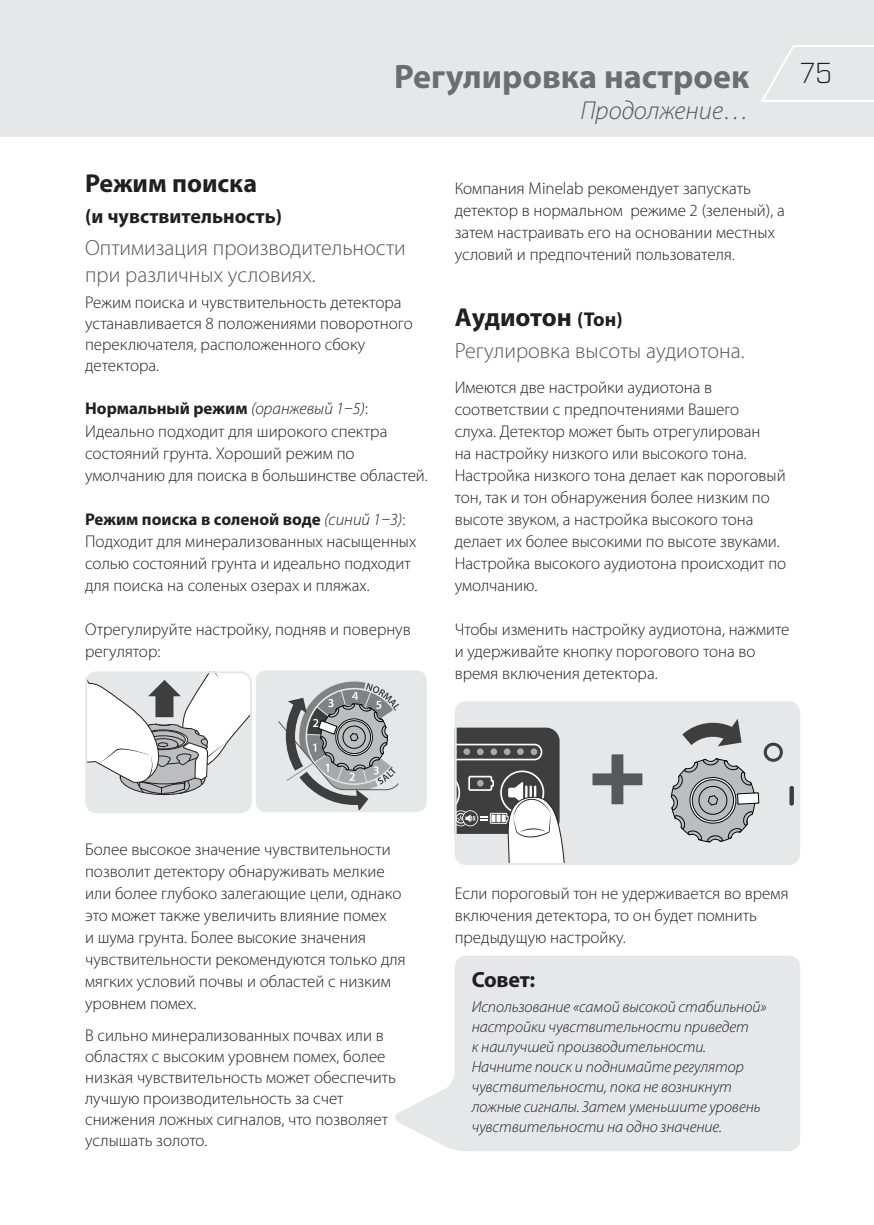
<style>
.page{position:relative;width:874px;height:1225px;background:#fff}
.page>*{position:absolute;margin:0;border:0;box-sizing:border-box;transform-origin:0 0}
.t1{font:700 34px "Myriad Pro";color:#6c6d70}
.t2{font:300 28px "Industry";color:#231f20}
.t3{font:700 26px "Myriad Pro";color:#231f20}
.t4{font:italic 300 26px "Myriad Pro";color:#57585a}
.t5{font:300 22px/26.4px "Myriad Pro";color:#57585a}
.t6{font:700 22px "Myriad Pro";letter-spacing:-.015em;color:#231f20}
.t7{font:700 20px "Myriad Pro";color:#231f20}
.t8{font:300 17px/22px "Myriad Pro";color:#231f20}
.t9{font:italic 300 16px/20px "Myriad Pro";letter-spacing:-.005em;color:#231f20}
.s1{font-weight:700}
.s2{font-style:italic}
.s3{font-size:20px}
</style>
<div class="page">
<div style="left:0;top:0;width:873px;height:136px;background:#e6e7e9"></div>
<svg style="left:761px;top:45px;width:112px;height:57px"></svg>
<svg style="left:85px;top:670px;width:342px;height:143px"></svg>
<div style="left:455px;top:702px;width:343px;height:162px;background:#e6e7e9;border-radius:10px"></div>
<svg style="left:457px;top:727px;width:185px;height:135px"></svg>
<svg style="left:789px;top:786px;width:4px;height:19px"></svg>
<svg style="left:670px;top:719px;width:112px;height:124px"></svg>
<div style="left:454px;top:701px;width:345px;height:164px;border:2px solid #e6e7e9;border-radius:10px"></div>
<svg style="left:395px;top:956px;width:404px;height:195px;background:#e9e9eb"></svg>
<h1 class="t1" style="left:394px;top:54px;width:356px">Регулировка настроек</h1>
<h3 class="t4" style="left:580px;top:97px;width:170px">Продолжение…</h3>
<h2 class="t2" style="left:799px;top:56px;width:33px">75</h2>
<h3 class="t3" style="left:85px;top:166px;width:173px">Режим поиска</h3>
<p class="t7" style="left:85px;top:203px;width:198px">(и чувствительность)</p>
<p class="t5" style="left:85px;top:235px;width:322px">Оптимизация производительности при различных условиях.</p>
<p class="t8" style="left:85px;top:292px;width:329px;line-height:21px">Режим поиска и чувствительность детектора устанавливается 8 положениями поворотного переключателя, расположенного сбоку детектора.</p>
<p class="t8" style="left:85px;top:398px;width:344px"><span class="s1">Нормальный режим</span> <span class="s2">(оранжевый 1–5)</span>:<br>Идеально подходит для широкого спектра состояний грунта. Хороший режим по умолчанию для поиска в большинстве областей.</p>
<p class="t8" style="left:85px;top:508px;width:332px"><span class="s1">Режим поиска в соленой воде</span> <span class="s2">(синий 1–3)</span>:<br>Подходит для минерализованных насыщенных солью состояний грунта и идеально подходит для поиска на соленых озерах и пляжах.</p>
<p class="t8" style="left:85px;top:618px;width:327px">Отрегулируйте настройку, подняв и повернув регулятор:</p>
<p class="t8" style="left:454px;top:178px;width:331px">Компания Minelab рекомендует запускать детектор в нормальном режиме 2 (зеленый), а затем настраивать его на основании местных условий и предпочтений пользователя.</p>
<h3 class="t3" style="left:454px;top:300px;width:169px">Aудиотон <span class="s3">(Toн)</span></h3>
<p class="t5" style="left:454px;top:337px;width:291px">Регулировка высоты аудиотона.</p>
<p class="t8" style="left:454px;top:376px;width:333px">Имеются две настройки аудиотона в соответствии с предпочтениями Вашего<br>слуха. Детектор может быть отрегулирован<br>на настройку низкого или высокого тона.<br>Настройка низкого тона делает как пороговый тон, так и тон обнаружения более низким по высоте звуком, а настройка высокого тона делает их более высокими по высоте звуками.<br>Настройка высокого аудиотона происходит по умолчанию.</p>
<p class="t8" style="left:454px;top:618px;width:336px">Чтобы изменить настройку аудиотона, нажмите и удерживайте кнопку порогового тона во время включения детектора.</p>
<p class="t8" style="left:85px;top:838px;width:322px">Более высокое значение чувствительности позволит детектору обнаруживать мелкие или более глубоко залегающие цели, однако это может также увеличить влияние помех<br>и шума грунта. Более высокие значения чувствительности рекомендуются только для мягких условий почвы и областей с низким уровнем помех.</p>
<p class="t8" style="left:85px;top:1025px;width:312px;line-height:21px">В сильно минерализованных почвах или в областях с высоким уровнем помех, более низкая чувствительность может обеспечить лучшую производительность за счет снижения ложных сигналов, что позволяет услышать золото.</p>
<p class="t8" style="left:454px;top:882px;width:335px">Если пороговый тон не удерживается во время включения детектора, то он будет помнить предыдущую настройку.</p>
<p class="t6" style="left:471px;top:965px;width:65px">Совет:</p>
<p class="t9" style="left:471px;top:997px;width:296px">Использование «самой высокой стабильной» настройки чувствительности приведет<br>к наилучшей производительности.<br>Начните поиск и поднимайте регулятор чувствительности, пока не возникнут ложные сигналы. Затем уменьшите уровень чувствительности на одно значение.</p>
</div>
